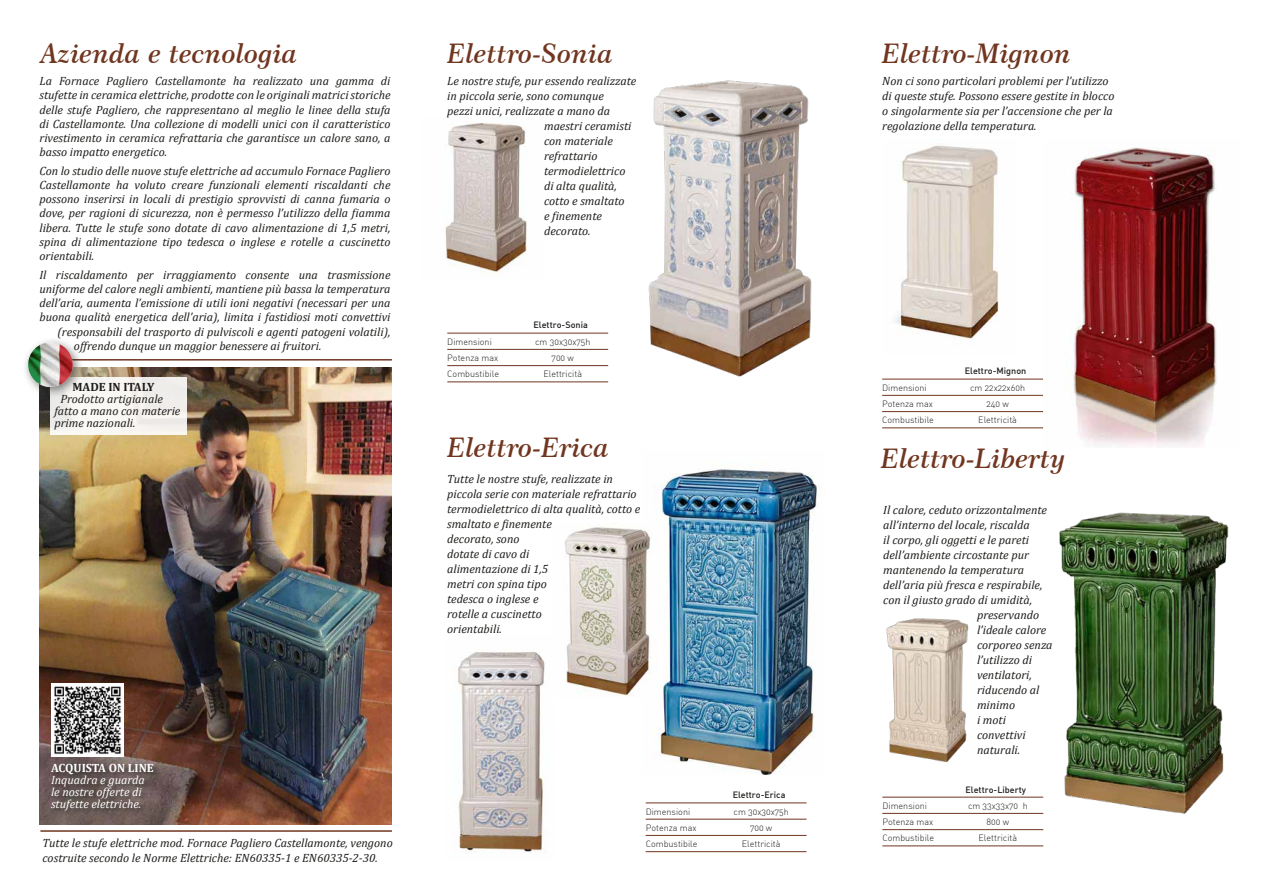
<style>
.page{position:relative;width:1263px;height:893px;background:#fff}
.page>*{position:absolute;margin:0;border:0;box-sizing:border-box;transform-origin:0 0}
.t1{font:27px "Century 751 BT Semi Bold Italic B";color:#703620}
.t2{font:italic 12px/15px "Cambria";color:#1d1d1b}
.t3{font:italic 12px/12px "Cambria";color:#fff}
.t4{font:700 12px "Cambria";color:#fff}
.t5{font:700 12px "Cambria";color:#1d1d1b}
.t6{font:300 9px "DIN Alternate";color:#1d1d1b}
.t7{font:500 9px "DIN Alternate";color:#1d1d1b}
</style>
<div class="page">
<img style="left:1043px;top:512px;width:186px;height:302px">
<img style="left:456px;top:651px;width:90px;height:203px">
<img style="left:39px;top:368px;width:353px;height:457px">
<hr style="left:40px;top:830px;width:352px;height:2px;background:#703620">
<img style="left:648px;top:80px;width:164px;height:297px">
<img style="left:653px;top:469px;width:168px;height:306px">
<hr style="left:646px;top:802px;width:160px;height:1px;background:#703620">
<hr style="left:646px;top:819px;width:160px;height:1px;background:#703620">
<hr style="left:646px;top:835px;width:160px;height:1px;background:#703620">
<hr style="left:646px;top:851px;width:160px;height:1px;background:#703620">
<img style="left:1069px;top:147px;width:148px;height:299px">
<hr style="left:882px;top:379px;width:161px;height:1px;background:#703620">
<hr style="left:882px;top:395px;width:161px;height:1px;background:#703620">
<hr style="left:882px;top:411px;width:161px;height:1px;background:#703620">
<hr style="left:882px;top:427px;width:161px;height:1px;background:#703620">
<hr style="left:447px;top:333px;width:161px;height:1px;background:#703620">
<hr style="left:447px;top:349px;width:161px;height:1px;background:#703620">
<hr style="left:447px;top:365px;width:161px;height:1px;background:#703620">
<hr style="left:447px;top:381px;width:161px;height:1px;background:#703620">
<img style="left:894px;top:144px;width:105px;height:196px">
<img style="left:445px;top:123px;width:82px;height:150px">
<hr style="left:882px;top:797px;width:161px;height:1px;background:#703620">
<hr style="left:882px;top:813px;width:161px;height:1px;background:#703620">
<hr style="left:882px;top:829px;width:161px;height:1px;background:#703620">
<hr style="left:882px;top:845px;width:161px;height:1px;background:#703620">
<hr style="left:39px;top:359px;width:353px;height:2px;background:#703620">
<img style="left:886px;top:618px;width:83px;height:145px">
<div style="left:50px;top:377px;width:137px;height:58px;background:#f7f5f1"></div>
<div style="left:22px;top:336px;width:63px;height:63px;background:#1d1d1b;opacity:.55"></div>
<img style="left:28px;top:342px;width:45px;height:45px;border-radius:22px">
<div style="left:50px;top:763px;width:111px;height:55px;background:#1d1d1b;opacity:.75"></div>
<img style="left:51px;top:683px;width:73px;height:73px">
<img style="left:564px;top:523px;width:98px;height:174px">
<h1 class="t1" style="left:41px;top:37px;width:258px">Azienda e tecnologia</h1>
<h1 class="t1" style="left:447px;top:37px;width:167px">Elettro-Sonia</h1>
<p class="t2" style="left:39px;top:73px;width:353px;line-height:14.2px;text-align:justify">La Fornace Pagliero Castellamonte ha realizzato una gamma di stufette in ceramica elettriche, prodotte con le originali matrici storiche delle stufe Pagliero, che rappresentano al meglio le linee della stufa di Castellamonte. Una collezione di modelli unici con il caratteristico rivestimento in ceramica refrattaria che garantisce un calore sano, a basso impatto energetico.</p>
<p class="t2" style="left:39px;top:163px;width:353px;line-height:14.2px;text-align:justify">Con lo studio delle nuove stufe elettriche ad accumulo Fornace Pagliero Castellamonte ha voluto creare funzionali elementi riscaldanti che possono inserirsi in locali di prestigio sprovvisti di canna fumaria o dove, per ragioni di sicurezza, non è permesso l’utilizzo della fiamma libera. Tutte le stufe sono dotate di cavo alimentazione di 1,5 metri, spina di alimentazione tipo tedesca o inglese e rotelle a cuscinetto orientabili.</p>
<p class="t2" style="left:39px;top:267px;width:352px">Il riscaldamento per irraggiamento consente una trasmissione</p>
<p class="t2" style="left:39px;top:281px;width:352px">uniforme del calore negli ambienti, mantiene più bassa la temperatura</p>
<p class="t2" style="left:39px;top:295px;width:352px">dell’aria, aumenta l’emissione di utili ioni negativi (necessari per una</p>
<p class="t2" style="left:39px;top:309px;width:352px">buona qualità energetica dell’aria), limita i fastidiosi moti convettivi</p>
<p class="t2" style="left:57px;top:324px;width:335px">(responsabili del trasporto di pulviscoli e agenti patogeni volatili),</p>
<p class="t2" style="left:74px;top:338px;width:249px">offrendo dunque un maggior benessere ai fruitori.</p>
<p class="t5" style="left:72px;top:379px;width:83px">MADE IN ITALY</p>
<p class="t2" style="left:54px;top:393px;width:128px;line-height:12px;text-indent:6px">Prodotto artigianale fatto a mano con materie prime nazionali.</p>
<p class="t4" style="left:51px;top:760px;width:104px">ACQUISTA ON LINE</p>
<p class="t3" style="left:51px;top:774px;width:95px">Inquadra e guarda le nostre offerte di stufette elettriche.</p>
<p class="t2" style="left:43px;top:835px;width:352px">Tutte le stufe elettriche mod. Fornace Pagliero Castellamonte, vengono costruite secondo le Norme Elettriche: EN60335-1 e EN60335-2-30.</p>
<p class="t2" style="left:447px;top:73px;width:190px">Le nostre stufe, pur essendo realizzate</p>
<p class="t2" style="left:447px;top:88px;width:158px">in piccola serie, sono comunque</p>
<p class="t2" style="left:447px;top:103px;width:164px">pezzi unici, realizzate a mano da</p>
<p class="t2" style="left:544px;top:118px;width:89px">maestri ceramisti</p>
<p class="t2" style="left:544px;top:133px;width:70px">con materiale</p>
<p class="t2" style="left:544px;top:148px;width:55px">refrattario</p>
<p class="t2" style="left:544px;top:163px;width:83px">termodielettrico</p>
<p class="t2" style="left:544px;top:178px;width:74px">di alta qualità,</p>
<p class="t2" style="left:544px;top:193px;width:82px">cotto e smaltato</p>
<p class="t2" style="left:544px;top:208px;width:59px">e finemente</p>
<p class="t2" style="left:544px;top:223px;width:48px">decorato.</p>
<p class="t7" style="left:533px;top:319px;width:56px">Elettro-Sonia</p>
<p class="t6" style="left:447px;top:336px;width:46px">Dimensioni</p>
<p class="t6" style="left:535px;top:336px;width:57px">cm 30x30x75h</p>
<p class="t6" style="left:447px;top:352px;width:52px">Potenza max</p>
<p class="t6" style="left:552px;top:352px;width:24px">700 w</p>
<p class="t6" style="left:447px;top:368px;width:53px">Combustibile</p>
<p class="t6" style="left:543px;top:368px;width:40px">Elettricità</p>
<h1 class="t1" style="left:447px;top:431px;width:163px">Elettro-Erica</h1>
<p class="t2" style="left:447px;top:471px;width:195px">Tutte le nostre stufe, realizzate in piccola serie con materiale refrattario termodielettrico di alta qualità, cotto e smaltato e finemente<br>decorato, sono<br>dotate di cavo di<br>alimentazione di 1,5<br>metri con spina tipo<br>tedesca o inglese e<br>rotelle a cuscinetto<br>orientabili.</p>
<p class="t7" style="left:733px;top:789px;width:54px">Elettro-Erica</p>
<p class="t6" style="left:646px;top:806px;width:46px">Dimensioni</p>
<p class="t6" style="left:733px;top:806px;width:57px">cm 30x30x75h</p>
<p class="t6" style="left:646px;top:822px;width:52px">Potenza max</p>
<p class="t6" style="left:750px;top:822px;width:24px">700 w</p>
<p class="t6" style="left:646px;top:838px;width:53px">Combustibile</p>
<p class="t6" style="left:742px;top:838px;width:40px">Elettricità</p>
<h1 class="t1" style="left:882px;top:37px;width:191px">Elettro-Mignon</h1>
<p class="t2" style="left:882px;top:73px;width:234px">Non ci sono particolari problemi per l’utilizzo di queste stufe. Possono essere gestite in blocco o singolarmente sia per l’accensione che per la regolazione della temperatura.</p>
<p class="t7" style="left:965px;top:365px;width:63px">Elettro-Mignon</p>
<p class="t6" style="left:882px;top:382px;width:46px">Dimensioni</p>
<p class="t6" style="left:970px;top:382px;width:56px">cm 22x22x60h</p>
<p class="t6" style="left:882px;top:398px;width:52px">Potenza max</p>
<p class="t6" style="left:986px;top:398px;width:24px">240 w</p>
<p class="t6" style="left:882px;top:414px;width:53px">Combustibile</p>
<p class="t6" style="left:978px;top:414px;width:40px">Elettricità</p>
<h1 class="t1" style="left:881px;top:442px;width:186px">Elettro-Liberty</h1>
<p class="t2" style="left:883px;top:502px;width:165px">Il calore, ceduto orizzontalmente</p>
<p class="t2" style="left:883px;top:517px;width:148px">all’interno del locale, riscalda</p>
<p class="t2" style="left:883px;top:532px;width:147px">il corpo, gli oggetti e le pareti</p>
<p class="t2" style="left:883px;top:547px;width:147px">dell’ambiente circostante pur</p>
<p class="t2" style="left:883px;top:562px;width:143px">mantenendo la temperatura</p>
<p class="t2" style="left:883px;top:577px;width:161px">dell’aria più fresca e respirabile,</p>
<p class="t2" style="left:883px;top:592px;width:150px">con il giusto grado di umidità,</p>
<p class="t2" style="left:977px;top:607px;width:64px">preservando</p>
<p class="t2" style="left:977px;top:622px;width:71px">l’ideale calore</p>
<p class="t2" style="left:977px;top:637px;width:77px">corporeo senza</p>
<p class="t2" style="left:977px;top:652px;width:56px">l’utilizzo di</p>
<p class="t2" style="left:977px;top:667px;width:56px">ventilatori,</p>
<p class="t2" style="left:977px;top:682px;width:64px">riducendo al</p>
<p class="t2" style="left:977px;top:697px;width:40px">minimo</p>
<p class="t2" style="left:977px;top:712px;width:30px">i moti</p>
<p class="t2" style="left:977px;top:727px;width:50px">convettivi</p>
<p class="t2" style="left:977px;top:742px;width:45px">naturali.</p>
<p class="t7" style="left:965px;top:783px;width:62px">Elettro-Liberty</p>
<p class="t6" style="left:882px;top:800px;width:46px">Dimensioni</p>
<p class="t6" style="left:968px;top:800px;width:61px">cm 33x33x70 h</p>
<p class="t6" style="left:882px;top:816px;width:52px">Potenza max</p>
<p class="t6" style="left:986px;top:816px;width:24px">800 w</p>
<p class="t6" style="left:882px;top:832px;width:53px">Combustibile</p>
<p class="t6" style="left:978px;top:832px;width:40px">Elettricità</p>
</div>
